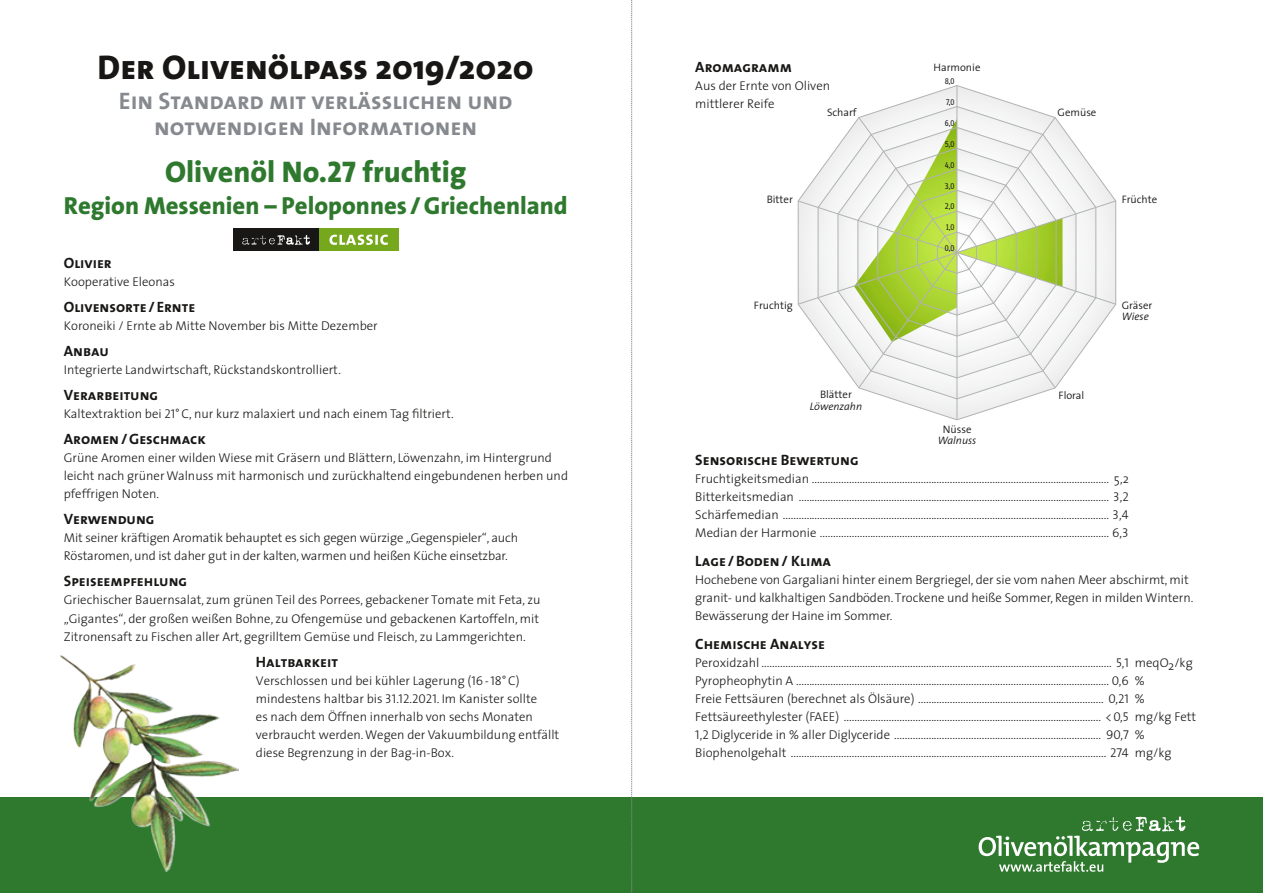
<style>
.page{position:relative;width:1263px;height:893px;background:#fff}
.page>*{position:absolute;margin:0;border:0;box-sizing:border-box;transform-origin:0 0}
.t1{font:34.5px "The Sans 8 Extra Bold Caps";color:#181716}
.t2{font:800 30px "The Sans 8";color:#2f792f}
.t3{font:800 24.75px "The Sans 8";color:#2f792f}
.t4{font:24px/25.5px "The Sans 7 Bold Caps";color:#868a8e;text-align:center}
.t5{font:15px "The Sans 7 Bold Caps";color:#181716}
.t6{font:300 12.75px/18px "The Sans 3";color:#181716}
.t7{font:300 10.8px "The Sans 4";color:#181716}
.t8{font:italic 300 10.8px "The Sans 4";color:#181716}
.t9{font:8.7px "Info";color:#181716}
.s1{font-family:"The Sans 8";font-weight:800}
.s2{font-family:"The Sans 8 Extra Bold Caps";font-weight:400}
.s3{font-family:"The Sans 3 Light Caps";font-weight:400}
</style>
<div class="page">
<div style="left:0;top:798px;width:1263px;height:95px;background:#2f792f"></div>
<svg style="left:893px;top:85px;width:128px;height:336px"></svg>
<svg style="left:851px;top:106px;width:227px;height:294px"></svg>
<svg style="left:837px;top:127px;width:240px;height:252px"></svg>
<hr style="left:956px;top:86px;width:1px;height:333px;background:#b1b2b3">
<svg style="left:797px;top:147px;width:320px;height:211px"></svg>
<svg style="left:858px;top:116px;width:198px;height:273px"></svg>
<svg style="left:631px;top:0;width:1px;height:893px"></svg>
<div style="left:233px;top:228px;width:86px;height:23px;background:#181716"></div>
<div style="left:319px;top:228px;width:79px;height:23px;background:#76a81e"></div>
<svg style="left:242px;top:235px;width:68px;height:10px"></svg>
<svg style="left:329px;top:235px;width:59px;height:10px"></svg>
<img style="left:58px;top:655px;width:181px;height:217px">
<svg style="left:979px;top:816px;width:220px;height:56px"></svg>
<h1 class="t1" style="left:98px;top:39px;width:438px">Der Olivenölpass <span class="s1">2019/2020</span></h1>
<h3 class="t4" style="left:119px;top:88px;width:395px">Ein Standard mit verlässlichen und notwendigen Informationen</h3>
<h2 class="t2" style="left:165px;top:147px;width:303px">Olivenöl No.<span class="s2">27</span> fruchtig</h2>
<h3 class="t3" style="left:64px;top:185px;width:505px">Region Messenien – Peloponnes /Griechenland</h3>
<p class="t5" style="left:64px;top:250px;width:49px">Olivier</p>
<p class="t6" style="left:64px;top:272px;width:113px">Kooperative Eleonas</p>
<p class="t5" style="left:64px;top:294px;width:133px">Olivensorte / Ernte</p>
<p class="t6" style="left:64px;top:316px;width:315px">Koroneiki / Ernte ab Mitte November bis Mitte Dezember</p>
<p class="t5" style="left:64px;top:338px;width:47px">Anbau</p>
<p class="t6" style="left:64px;top:360px;width:279px">Integrierte Landwirtschaft, Rückstandskontrolliert.</p>
<p class="t5" style="left:64px;top:383px;width:96px">Verarbeitung</p>
<p class="t6" style="left:64px;top:404px;width:392px">Kaltextraktion bei <span class="s3">21</span>°C, nur kurz malaxiert und nach einem Tag filtriert.</p>
<p class="t5" style="left:64px;top:427px;width:144px">Aromen/Geschmack</p>
<p class="t6" style="left:64px;top:449px;width:506px">Grüne Aromen einer wilden Wiese mit Gräsern und Blättern, Löwenzahn, im Hintergrund leicht nach grüner Walnuss mit harmonisch und zurückhaltend eingebundenen herben und pfeffrigen Noten.</p>
<p class="t5" style="left:64px;top:507px;width:92px">Verwendung</p>
<p class="t6" style="left:64px;top:529px;width:456px">Mit seiner kräftigen Aromatik behauptet es sich gegen würzige „Gegenspieler“, auch<br>Röstaromen, und ist daher gut in der kalten, warmen und heißen Küche einsetzbar.</p>
<p class="t5" style="left:64px;top:569px;width:125px">Speiseempfehlung</p>
<p class="t6" style="left:64px;top:591px;width:478px;text-align:justify">Griechischer Bauernsalat, zum grünen Teil des Porrees, gebackener Tomate mit Feta, zu „Gigantes“, der großen weißen Bohne, zu Ofengemüse und gebackenen Kartoffeln, mit Zitronensaft zu Fischen aller Art, gegrilltem Gemüse und Fleisch, zu Lammgerichten.</p>
<p class="t5" style="left:256px;top:649px;width:83px">Haltbarkeit</p>
<p class="t6" style="left:256px;top:671px;width:305px">Verschlossen und bei kühler Lagerung (<span class="s3">16-18</span>°C) mindestens haltbar bis <span class="s3">31.12.2021</span>. Im Kanister sollte<br>es nach dem Öffnen innerhalb von sechs Monaten verbraucht werden. Wegen der Vakuumbildung entfällt diese Begrenzung in der Bag-in-Box.</p>
<p class="t5" style="left:695px;top:54px;width:98px">Aromagramm</p>
<p class="t6" style="left:695px;top:76px;width:136px">Aus der Ernte von Oliven mittlerer Reife</p>
<p class="t7" style="left:827px;top:103px;width:31px">Scharf</p>
<p class="t7" style="left:933px;top:59px;width:48px">Harmonie</p>
<p class="t9" style="left:945px;top:77px;width:11px">8,0</p>
<p class="t9" style="left:946px;top:97px;width:10px">7,0</p>
<p class="t7" style="left:1057px;top:103px;width:40px">Gemüse</p>
<p class="t9" style="left:945px;top:118px;width:11px">6,0</p>
<p class="t7" style="left:767px;top:191px;width:28px">Bitter</p>
<p class="t9" style="left:945px;top:139px;width:11px">5,0</p>
<p class="t9" style="left:945px;top:160px;width:11px">4,0</p>
<p class="t9" style="left:945px;top:181px;width:11px">3,0</p>
<p class="t9" style="left:945px;top:223px;width:10px">1,0</p>
<p class="t9" style="left:945px;top:244px;width:11px">0,0</p>
<p class="t9" style="left:945px;top:202px;width:11px">2,0</p>
<p class="t7" style="left:1122px;top:191px;width:37px">Früchte</p>
<p class="t7" style="left:754px;top:296px;width:40px">Fruchtig</p>
<p class="t7" style="left:1122px;top:296px;width:32px">Gräser</p>
<p class="t8" style="left:1122px;top:308px;width:29px">Wiese</p>
<p class="t7" style="left:820px;top:385px;width:33px">Blätter</p>
<p class="t8" style="left:810px;top:397px;width:54px">Löwenzahn</p>
<p class="t7" style="left:1058px;top:386px;width:27px">Floral</p>
<p class="t7" style="left:943px;top:420px;width:30px">Nüsse</p>
<p class="t8" style="left:938px;top:432px;width:40px">Walnuss</p>
<p class="t5" style="left:695px;top:448px;width:165px">Sensorische Bewertung</p>
<p class="t6" style="left:695px;top:470px;width:435px;text-align:justify">Fruchtigkeitsmedian ................................................................................................................ 5,2<br>Bitterkeitsmedian ..................................................................................................................... <span class="s3">3,2<br></span>Schärfemedian ........................................................................................................................... <span class="s3">3,4<br></span>Median der Harmonie ............................................................................................................. <span class="s3">6,3</span></p>
<p class="t5" style="left:695px;top:548px;width:137px">Lage /Boden/ Klima</p>
<p class="t6" style="left:695px;top:570px;width:499px">Hochebene von Gargaliani hinter einem Bergriegel, der sie vom nahen Meer abschirmt, mit granit- und kalkhaltigen Sandböden. Trockene und heiße Sommer, Regen in milden Wintern.<br>Bewässerung der Haine im Sommer.</p>
<p class="t5" style="left:695px;top:631px;width:131px">Chemische Analyse</p>
<p class="t6" style="left:695px;top:653px;width:502px">Peroxidzahl .................................................................................................................................... <span class="s3">5,1</span> meqO2/kg Pyropheophytin A ...................................................................................................................... <span class="s3">0,6</span> %<br>Freie Fettsäuren (berechnet als Ölsäure) ...................................................................... <span class="s3">0,21</span> % Fettsäureethylester (FAEE) ................................................................................................. &lt;<span class="s3">0,5</span> mg/kg Fett <span class="s3">1,2</span> Diglyceride in % aller Diglyceride .............................................................................. <span class="s3">90,7</span> % Biophenolgehalt ....................................................................................................................... <span class="s3">274</span> mg/kg</p>
</div>
